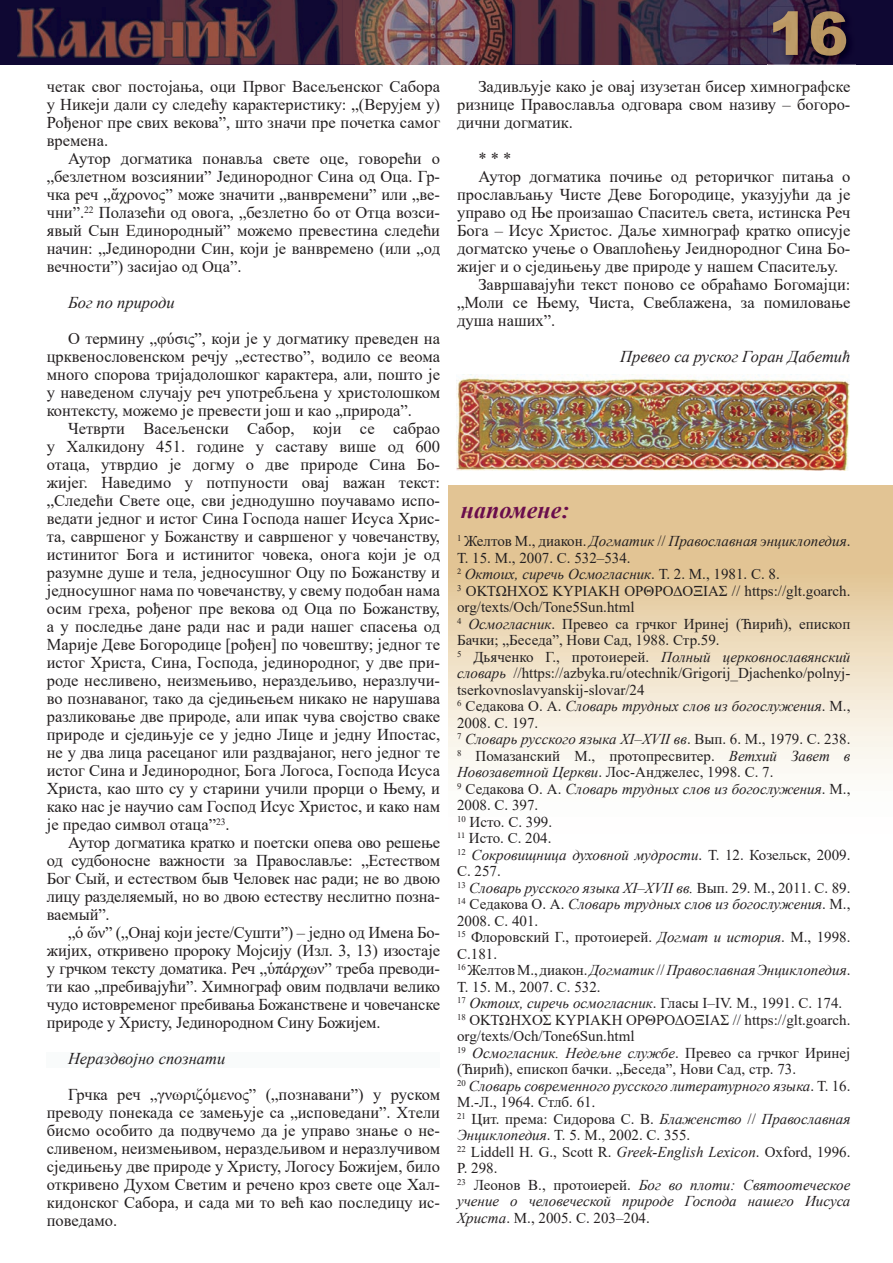
<style>
.page{position:relative;width:893px;height:1263px;background:#fff}
.page>*{position:absolute;margin:0;border:0;box-sizing:border-box;transform-origin:0 0}
.t1{font:italic 700 24px "Times New Roman";color:#6a0d4c}
.t2{font:16.5px/18px "Times New Roman";color:#231f20;text-align:justify}
.t3{font:italic 16.5px "Times New Roman";color:#231f20}
.t4{font:15px/16.5px "Times New Roman";color:#231f20}
.s1{font-style:italic}
.s2{font-family:"Minion Pro"}
</style>
<div class="page">
<div style="left:0;top:0;width:893px;height:65px;background:#0f0833"></div>
<img style="left:659px;top:0;width:180px;height:65px">
<img style="left:152px;top:0;width:203px;height:65px">
<img style="left:511px;top:0;width:148px;height:65px">
<img style="left:355px;top:0;width:156px;height:65px">
<img style="left:17px;top:7px;width:240px;height:50px">
<img style="left:841px;top:20px;width:15px;height:45px">
<img style="left:767px;top:6px;width:74px;height:59px">
<img style="left:841px;top:15px;width:5px;height:41px">
<img style="left:773px;top:11px;width:68px;height:45px">
<img style="left:456px;top:375px;width:394px;height:96px">
<div style="left:47px;top:1053px;width:393px;height:15px;background:#f9fbfb"></div>
<p class="t2" style="left:47px;top:77px;width:395px">четак свог постојања, оци Првог Васељенског Сабора у Никеји дали су следећу карактеристику: „(Верујем у)<br>Рођеног пре свих векова”, што значи пре почетка самог времена.</p>
<p class="t2" style="left:47px;top:149px;width:395px;text-indent:21px">Аутор догматика понавља свете оце, говорећи о „безлетном возсиянии” Јединородног Сина од Оца. Гр&shy;чка реч „ἄχρονος” може значити „ванвремени” или „ве&shy;чни”.<sup>22</sup> Полазећи од овога, „безлетно бо от Отца возси&shy;явый Сын Единородный” можемо превестина следећи начин: „Јединородни Син, који је ванвремено (или „од вечности”) засијао од Оца”.</p>
<p class="t3" style="left:68px;top:291px;width:108px">Бог по природи</p>
<p class="t2" style="left:47px;top:329px;width:395px;text-indent:21px">О термину „φύσις”, који је у догматику преведен на црквенословенском речју „естество”, водило се веома много спорова тријадолошког карактера, али, пошто је у наведеном случају реч употребљена у христолошком контексту, можемо је превести још и као „природа”.</p>
<p class="t2" style="left:47px;top:419px;width:395px;text-indent:21px">Четврти Васељенски Сабор, који се сабрао у Халкидону 451. године у саставу више од 600 отаца, утврдио је догму о две природе Сина Бо&shy;жијег. Наведимо у потпуности овај важан текст: „Следећи Свете оце, сви једнодушно поучавамо испо&shy;ведати једног и истог Сина Господа нашег Исуса Хрис&shy;та, савршеног у Божанству и савршеног у човечанству, истинитог Бога и истинитог човека, онога који је од разумне душе и тела, једносушног Оцу по Божанству и једносушног нама по човечанству, у свему подобан нама осим греха, рођеног пре векова од Оца по Божанству, а у последње дане ради нас и ради нашег спасења од Марије Деве Богородице [рођен] по човештву; једног те истог Христа, Сина, Господа, јединородног, у две при&shy;роде несливено, неизмењиво, нераздељиво, неразлучи&shy;во познаваног, тако да сједињењем никако не нарушава разликовање две природе, али ипак чува својство сваке природе и сједињује се у једно Лице и једну Ипостас, не у два лица расецаног или раздвајаног, него једног те истог Сина и Јединородног, Бога Логоса, Господа Исуса Христа, као што су у старини учили прорци о Њему, и како нас је научио сам Господ Исус Христос, и како нам је предао символ отаца”<sup>23</sup>.</p>
<p class="t2" style="left:47px;top:833px;width:395px;text-indent:21px">Аутор догматика кратко и поетски опева ово решење од судбоносне важности за Православље: „Естеством Бог Сый, и естеством быв Человек нас ради; не во двою лицу разделяемый, но во двою естеству неслитно позна&shy;ваемый”.</p>
<p class="t2" style="left:47px;top:923px;width:395px;text-indent:21px">„ὁ ὤν” („Онај који јесте/Сушти”) – једно од Имена Бо&shy;жијих, откривено пророку Мојсију (Изл. 3, 13) изостаје у грчком тексту доматика. Реч „ὑπάρχων” треба преводи&shy;ти као „пребивајући”. Химнограф овим подвлачи велико чудо истовременог пребивања Божанствене и човечанске природе у Христу, Јединородном Сину Божијем.</p>
<p class="t3" style="left:68px;top:1047px;width:159px">Нераздвојно спознати</p>
<p class="t2" style="left:47px;top:1085px;width:395px;text-indent:21px">Грчка реч „γνωριζόμενος” („познавани”) у руском преводу понекада се замењује са „исповедани”. Хтели бисмо особито да подвучемо да је управо знање о не&shy;сливеном, неизмењивом, нераздељивом и неразлучивом сједињењу две природе у Христу, Логосу Божијем, било откривено Духом Светим и речено кроз свете оце Хал&shy;кидонског Сабора, и сада ми то већ као последицу ис&shy;поведамо.</p>
<p class="t2" style="left:457px;top:77px;width:395px;text-indent:21px">Задивљује како је овај изузетан бисер химнографске ризнице Православља одговара свом називу – богоро&shy;дични догматик.</p>
<p class="t2" style="left:478px;top:149px;width:34px">* * *</p>
<p class="t2" style="left:478px;top:167px;width:374px">Аутор догматика почиње од реторичког питања о</p>
<p class="t2" style="left:457px;top:185px;width:395px">прослављању Чисте Деве Богородице, указујући да је</p>
<p class="t2" style="left:457px;top:203px;width:395px">управо од Ње произашао Спаситељ света, истинска Реч</p>
<p class="t2" style="left:457px;top:221px;width:395px">Бога – Исус Христос. Даље химнограф кратко описује</p>
<p class="t2" style="left:457px;top:239px;width:395px">догматско учење о Оваплоћењу Јеиднородног Сина Бо-</p>
<p class="t2" style="left:457px;top:257px;width:383px">жијег и о сједињењу две природе у нашем Спаситељу.</p>
<p class="t2" style="left:478px;top:275px;width:374px">Завршавајући текст поново се обраћамо Богомајци:</p>
<p class="t2" style="left:457px;top:293px;width:395px">„Моли се Њему, Чиста, Свеблажена, за помиловање</p>
<p class="t2" style="left:457px;top:311px;width:100px">душа наших”.</p>
<p class="t3" style="left:620px;top:345px;width:232px">Превео са руског Горан Дабетић</p>
<h1 class="t1" style="left:461px;top:493px;width:110px">напомене:</h1>
<p class="t4" style="left:457px;top:532px;width:395px"><sup>1</sup> Желтов М., диакон. <span class="s1">Догматик</span> // <span class="s1">Православная энциклопедия</span>.<br>Т. 15. М., 2007. С. 532–534.<br><sup>2</sup> <span class="s1">Октоих, сиречь Осмогласник</span>. Т. 2. М., 1981. С. 8.<br><sup>3</sup> ΟΚΤΩΗΧΟΣ ΚΥΡΙΑΚΗ ΟΡΘΡΟΔΟΞΙΑΣ // https://glt.goarch. org/texts/Och/Tone5Sun.html<br><sup>4</sup> <span class="s1">Осмогласник</span>. Превео са грчког Иринеј (Ћирић), епископ Бачки; „Беседа”, Нови Сад, 1988. Стр.59.<br><sup>5</sup> Дьяченко Г., протоиерей. <span class="s1">Полный церковнославянский словарь</span> //https://azbyka.ru/otechnik/Grigorij_Djachenko/polnyj&shy;tserkovnoslavyanskij-slovar/24<br><sup>6</sup> Седакова О. А. <span class="s1">Словарь трудных слов из богослужения</span>. M., 2008. С. 197.<br><sup>7</sup> <span class="s1">Словарь русского языка XI‒XVII вв</span>. Вып. 6. М., 1979. С. 238.<br><sup>8</sup> Помазанский М., протопресвитер. <span class="s1">Ветхий Завет в Новозаветной Церкви</span>. Лос-Анджелес, 1998. С. 7.<br><sup>9</sup> Седакова О. А. <span class="s1">Словарь трудных слов из богослужения</span>. M., 2008. С. 397.<br><sup>10</sup> Исто. С. 399.<br><sup>11</sup> Исто. С. 204.<br><sup>12</sup> <span class="s1">Сокровищница духовной мудрости</span>. Т. 12. Козельск, 2009.<br>С. 257.<br><sup>13</sup> <span class="s1">Словарь русского языка XI‒XVII вв.</span> Вып. 29. М., 2011. С. 89.<br><sup>14</sup> Седакова О. А. <span class="s1">Словарь трудных слов из богослужения</span>. M., 2008. С. 401.<br><sup>15</sup> Флоровский Г., протоиерей. <span class="s1">Догмат и история</span>. М., 1998.<br>С.181.<br><sup>16</sup> Желтов М., диакон. <span class="s1">Догматик</span> // <span class="s1">Православная Энциклопедия</span>.<br>Т. 15. М., 2007. С. 532.<br><sup>17</sup> <span class="s1">Октоих, сиречь осмогласник</span>. Гласы I–IV. М., 1991. С. 174.<br><sup>18</sup> ΟΚΤΩΗΧΟΣ ΚΥΡΙΑΚΗ ΟΡΘΡΟΔΟΞΙΑΣ // https://glt.goarch. org/texts/Och/Tone6Sun.html<br><sup>19</sup> <span class="s1">Осмогласник. Недељне службе</span>. Превео са грчког Иринеј (Ћирић), епископ бачки. „Беседа”, Нови Сад, стр. 73.<br><sup>20</sup> <span class="s1">Словарь современного русского литературного языка</span>. Т. 16.<br>М.-Л., 1964. Стлб. 61<span class="s2">.<br></span><sup>21</sup> Цит. према: Сидорова С. В. <span class="s1">Блаженство</span> // <span class="s1">Православная Энциклопедия</span>. Т. 5. М., 2002. С. 355.<br><sup>22</sup> Liddell H. G., Scott R. <span class="s1">Greek-English Lexicon</span>. Oxford, 1996.<br>P. 298.<br><sup>23</sup> Леонов В., протоиерей. <span class="s1">Бог во плоти: Святоотеческое учение о человеческой природе Господа нашего Иисуса Христа</span>. М., 2005. С. 203–204.</p>
</div>
